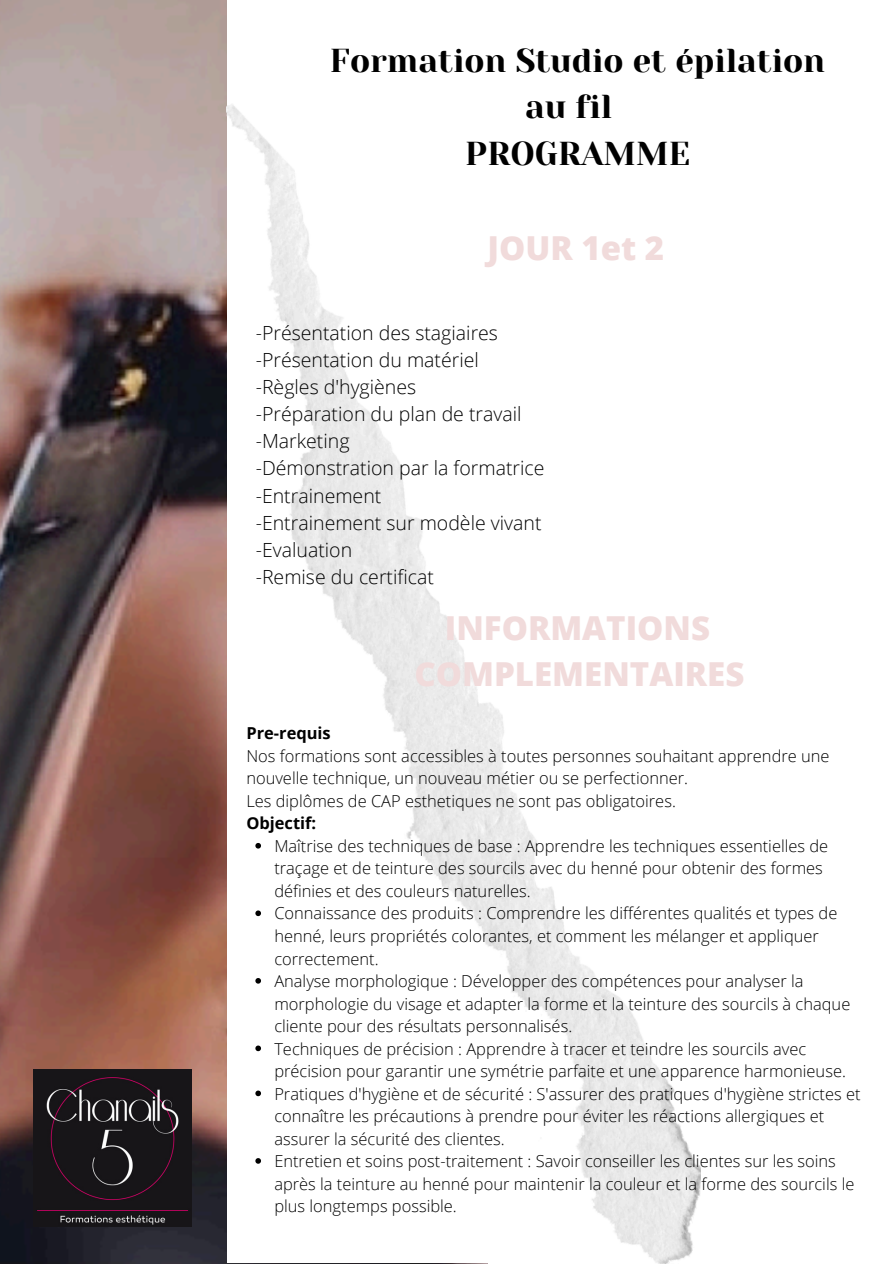
<style>
.page{position:relative;width:894px;height:1264px;background:#fff}
.page>*{position:absolute;margin:0;border:0;box-sizing:border-box;transform-origin:0 0}
.t1{font:33px/46.2px "Yeseva One";color:#000;text-align:center}
.t2{font:800 33px/46.2px "Open Sans";color:#f1dbdb;text-align:center}
.t3{font:300 19.5px/27px "Open Sans";color:#000}
.t4{font:300 16.5px/22.5px "Open Sans";color:#000}
.t5{font:700 16.5px "Open Sans";color:#000}
</style>
<div class="page">
<img style="left:0;top:0;width:227px;height:1263px">
<img style="left:226px;top:103px;width:474px;height:1160px">
<img style="left:34px;top:1069px;width:157px;height:157px">
<svg style="left:255px;top:843px;width:6px;height:5px"></svg>
<svg style="left:255px;top:910px;width:6px;height:6px"></svg>
<svg style="left:255px;top:978px;width:6px;height:5px"></svg>
<svg style="left:255px;top:1045px;width:6px;height:6px"></svg>
<svg style="left:255px;top:1090px;width:6px;height:6px"></svg>
<svg style="left:255px;top:1158px;width:6px;height:5px"></svg>
<h3 class="t1" style="left:330px;top:38px;width:496px">Formation Studio et épilation au fil<br>PROGRAMME</h3>
<h2 class="t2" style="left:487px;top:224px;width:178px">JOUR 1et 2</h2>
<h4 class="t3" style="left:256px;top:319px;width:290px">-Présentation des stagiaires -Présentation du matériel -Règles d'hygiènes<br>-Préparation du plan de travail -Marketing<br>-Démonstration par la formatrice -Entrainement<br>-Entrainement sur modèle vivant -Evaluation<br>-Remise du certificat</h4>
<h1 class="t2" style="left:414px;top:603px;width:331px">INFORMATIONS<br>COMPLEMENTAIRES</h1>
<p class="t5" style="left:246px;top:721px;width:86px">Pre-requis</p>
<p class="t4" style="left:246px;top:744px;width:584px">Nos formations sont accessibles à toutes personnes souhaitant apprendre une nouvelle technique, un nouveau métier ou se perfectionner.</p>
<p class="t4" style="left:246px;top:789px;width:431px">Les diplômes de CAP esthetiques ne sont pas obligatoires.</p>
<p class="t5" style="left:246px;top:811px;width:71px">Objectif:</p>
<p class="t4" style="left:274px;top:834px;width:555px">Maîtrise des techniques de base : Apprendre les techniques essentielles de traçage et de teinture des sourcils avec du henné pour obtenir des formes définies et des couleurs naturelles.</p>
<p class="t4" style="left:274px;top:901px;width:564px">Connaissance des produits : Comprendre les différentes qualités et types de henné, leurs propriétés colorantes, et comment les mélanger et appliquer correctement.</p>
<p class="t4" style="left:274px;top:969px;width:577px">Analyse morphologique : Développer des compétences pour analyser la morphologie du visage et adapter la forme et la teinture des sourcils à chaque cliente pour des résultats personnalisés.</p>
<p class="t4" style="left:274px;top:1036px;width:573px">Techniques de précision : Apprendre à tracer et teindre les sourcils avec précision pour garantir une symétrie parfaite et une apparence harmonieuse.</p>
<p class="t4" style="left:274px;top:1081px;width:587px">Pratiques d'hygiène et de sécurité : S'assurer des pratiques d'hygiène strictes et connaître les précautions à prendre pour éviter les réactions allergiques et assurer la sécurité des clientes.</p>
<p class="t4" style="left:274px;top:1149px;width:581px">Entretien et soins post-traitement : Savoir conseiller les clientes sur les soins après la teinture au henné pour maintenir la couleur et la forme des sourcils le plus longtemps possible.</p>
</div>
